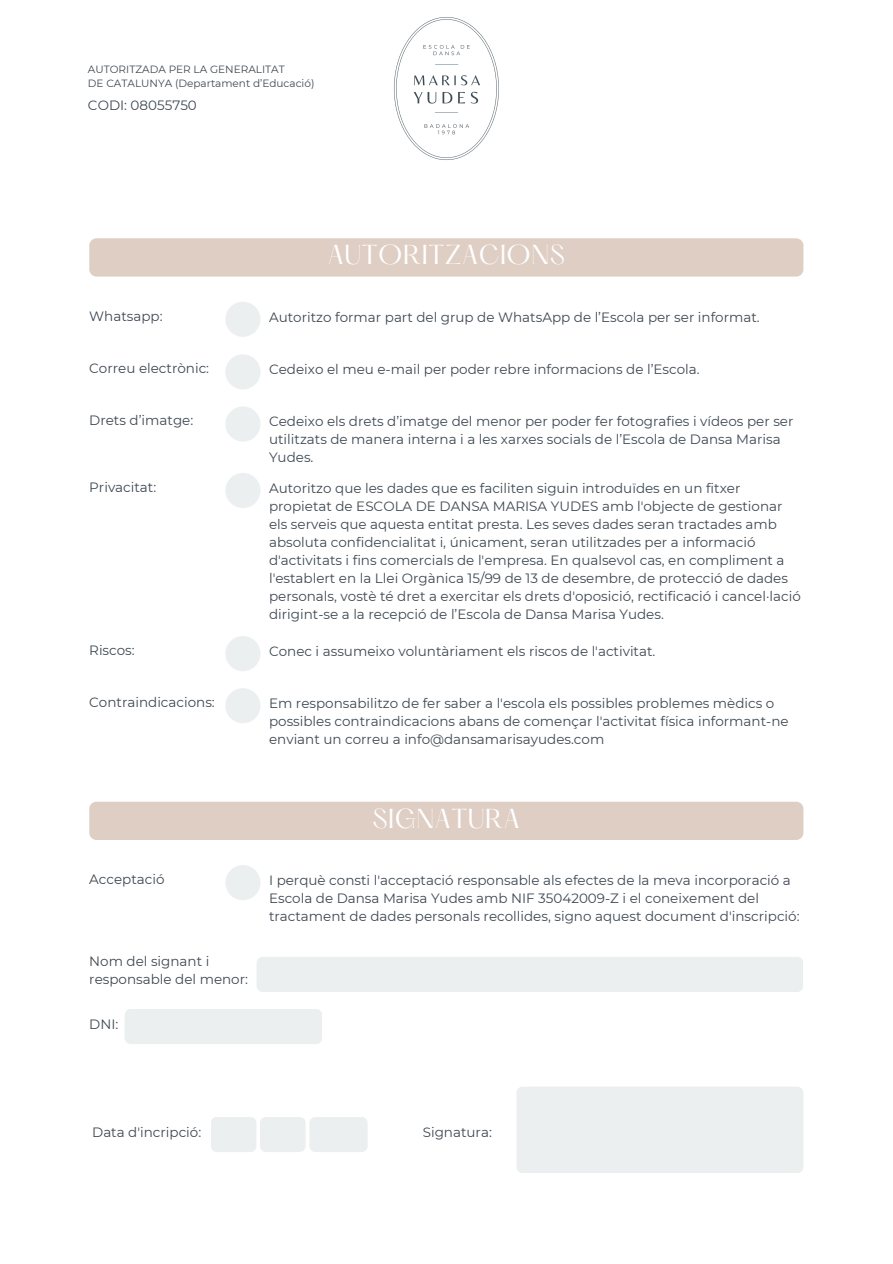
<style>
.page{position:relative;width:893px;height:1264px;background:#fff}
.page>*{position:absolute;margin:0;border:0;box-sizing:border-box;transform-origin:0 0}
.t1{font:24px "Hatton";letter-spacing:.02em;color:#fff}
.t2{font:13.5px/18px "Montserrat";color:#3e4852}
.t3{font:10.5px "Montserrat";color:#3e4852}
</style>
<div class="page">
<div style="left:516px;top:1086px;width:287px;height:87px;background:#eceff0;border-radius:6px"></div>
<div style="left:260px;top:1116px;width:45px;height:36px;background:#eceff0;border-radius:6px"></div>
<div style="left:309px;top:1116px;width:58px;height:36px;background:#eceff0;border-radius:6px"></div>
<div style="left:211px;top:1116px;width:45px;height:36px;background:#eceff0;border-radius:6px"></div>
<div style="left:89px;top:238px;width:714px;height:38px;background:#dfcec4;border-radius:7px"></div>
<div style="left:89px;top:801px;width:714px;height:39px;background:#dfcec4;border-radius:7px"></div>
<div style="left:225px;top:302px;width:35px;height:35px;background:#eceff0;border-radius:50%"></div>
<div style="left:225px;top:865px;width:35px;height:35px;background:#eceff0;border-radius:50%"></div>
<div style="left:225px;top:354px;width:35px;height:35px;background:#eceff0;border-radius:50%"></div>
<div style="left:225px;top:406px;width:35px;height:35px;background:#eceff0;border-radius:50%"></div>
<div style="left:225px;top:473px;width:35px;height:35px;background:#eceff0;border-radius:50%"></div>
<div style="left:225px;top:636px;width:35px;height:35px;background:#eceff0;border-radius:50%"></div>
<div style="left:225px;top:688px;width:35px;height:35px;background:#eceff0;border-radius:50%"></div>
<div style="left:256px;top:956px;width:547px;height:36px;background:#eceff0;border-radius:6px"></div>
<div style="left:124px;top:1008px;width:198px;height:36px;background:#eceff0;border-radius:6px"></div>
<img style="left:394px;top:17px;width:105px;height:143px">
<p class="t3" style="left:88px;top:62px;width:198px">AUTORITZADA PER LA GENERALITAT</p>
<p class="t3" style="left:88px;top:76px;width:228px">DE CATALUNYA (Departament d’Educació)</p>
<p class="t2" style="left:88px;top:96px;width:110px">CODI: 08055750</p>
<p class="t1" style="left:328px;top:243px;width:238px">AUTORITZACIONS</p>
<p class="t2" style="left:89px;top:307px;width:75px">Whatsapp:</p>
<p class="t2" style="left:89px;top:359px;width:121px">Correu electrònic:</p>
<p class="t2" style="left:89px;top:411px;width:105px">Drets d’imatge:</p>
<p class="t2" style="left:89px;top:478px;width:68px">Privacitat:</p>
<p class="t2" style="left:89px;top:641px;width:47px">Riscos:</p>
<p class="t2" style="left:89px;top:693px;width:127px">Contraindicacions:</p>
<p class="t2" style="left:269px;top:308px;width:492px">Autoritzo formar part del grup de WhatsApp de l’Escola per ser informat.</p>
<p class="t2" style="left:269px;top:360px;width:432px">Cedeixo el meu e-mail per poder rebre informacions de l’Escola.</p>
<p class="t2" style="left:269px;top:412px;width:526px">Cedeixo els drets d’imatge del menor per poder fer fotografies i vídeos per ser utilitzats de manera interna i a les xarxes socials de l’Escola de Dansa Marisa<br>Yudes.</p>
<p class="t2" style="left:269px;top:479px;width:533px">Autoritzo que les dades que es faciliten siguin introduïdes en un fitxer propietat de ESCOLA DE DANSA MARISA YUDES amb l'objecte de gestionar els serveis que aquesta entitat presta. Les seves dades seran tractades amb absoluta confidencialitat i, únicament, seran utilitzades per a informació d'activitats i fins comercials de l'empresa. En qualsevol cas, en compliment a l'establert en la Llei Orgànica 15/99 de 13 de desembre, de protecció de dades personals, vostè té dret a exercitar els drets d'oposició, rectificació i cancel·lació dirigint-se a la recepció de l’Escola de Dansa Marisa Yudes.</p>
<p class="t2" style="left:269px;top:642px;width:388px">Conec i assumeixo voluntàriament els riscos de l'activitat.</p>
<p class="t2" style="left:269px;top:694px;width:521px">Em responsabilitzo de fer saber a l'escola els possibles problemes mèdics o possibles contraindicacions abans de començar l'activitat física informant-ne enviant un correu a info@dansamarisayudes.com</p>
<p class="t2" style="left:89px;top:870px;width:77px">Acceptació</p>
<p class="t2" style="left:89px;top:951px;width:160px">Nom del signant i responsable del menor:</p>
<p class="t2" style="left:89px;top:1015px;width:31px">DNI:</p>
<p class="t1" style="left:372px;top:807px;width:149px">SIGNATURA</p>
<p class="t2" style="left:269px;top:871px;width:532px">I perquè consti l'acceptació responsable als efectes de la meva incorporació a<br>Escola de Dansa Marisa Yudes amb NIF 35042009-Z i el coneixement del tractament de dades personals recollides, signo aquest document d'inscripció:</p>
<p class="t2" style="left:92px;top:1123px;width:111px">Data d'incripció:</p>
<p class="t2" style="left:423px;top:1123px;width:71px">Signatura:</p>
</div>
